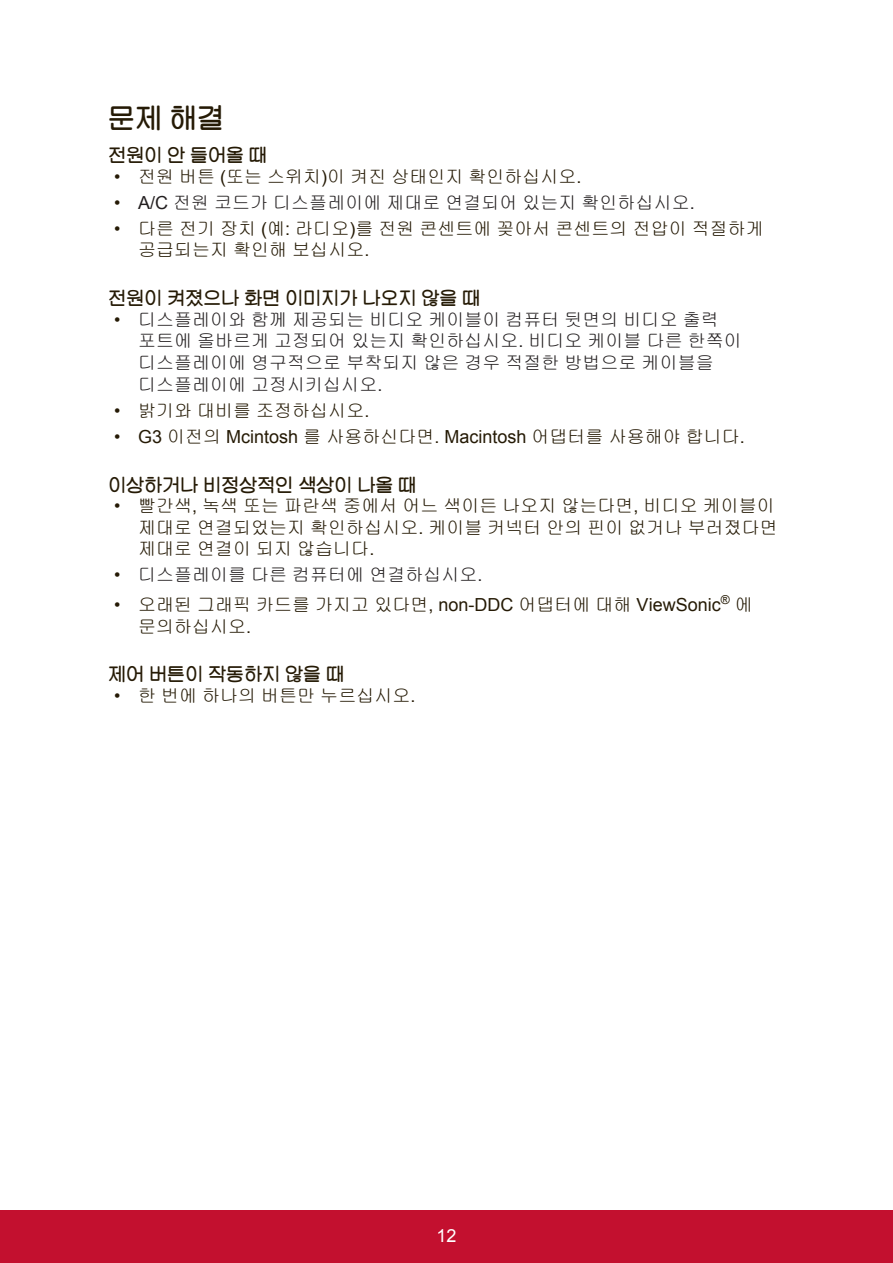
<style>
.page{position:relative;width:893px;height:1263px;background:#fff}
.page>*{position:absolute;margin:0;border:0;box-sizing:border-box;transform-origin:0 0}
.t1{font:27px "Tae Gulim";color:#251a05}
.t2{font:18px/21.6px "Gulim";color:#251a05}
.t3{font:18px/21.6px "Gulim";color:#231f20}
.t4{font:18px "Tae Gulim";color:#251a05}
.t5{font:18px "Arial";color:#251a05}
.t6{font:18px "Arial";color:#fff}
.s1{font-family:"Arial"}
.s2{font-family:"Arial";color:#251a05}
.s3{font-family:"Gulim"}
</style>
<div class="page">
<div style="left:0;top:1210px;width:892px;height:53px;background:#c3102f"></div>
<h1 class="t1" style="left:108px;top:103px;width:117px">문제 해결</h1>
<p class="t4" style="left:108px;top:145px;width:161px">전원이 안 들어올 때</p>
<p class="t2" style="left:114px;top:165px;width:469px"><span class="s1">•</span> 전원 버튼 <span class="s1">(</span>또는 스위치<span class="s1">)</span>이 켜진 상태인지 확인하십시오<span class="s1">.</span></p>
<p class="t3" style="left:114px;top:191px;width:582px"><span class="s2">•</span> <span class="s1">A/C</span> 전원 코드가 디스플레이에 제대로 연결되어 있는지 확인하십시오<span class="s1">.</span></p>
<p class="t2" style="left:138px;top:218px;width:627px;text-indent:-24px"><span class="s1">•</span> 다른 전기 장치 <span class="s1">(</span>예<span class="s1">:</span> 라디오<span class="s1">)</span>를 전원 콘센트에 꽂아서 콘센트의 전압이 적절하게 공급되는지 확인해 보십시오<span class="s1">.</span></p>
<p class="t4" style="left:108px;top:288px;width:374px">전원이 켜졌으나 화면 이미지가 나오지 않을 때</p>
<p class="t3" style="left:138px;top:308px;width:605px;text-indent:-24px"><span class="s2">•</span> 디스플레이와 함께 제공되는 비디오 케이블이 컴퓨터 뒷면의 비디오 출력 포트에 올바르게 고정되어 있는지 확인하십시오<span class="s1">.</span> 비디오 케이블 다른 한쪽이 디스플레이에 영구적으로 부착되지 않은 경우 적절한 방법으로 케이블을 디스플레이에 고정시키십시오<span class="s1">.</span></p>
<p class="t2" style="left:114px;top:399px;width:257px"><span class="s1">•</span> 밝기와 대비를 조정하십시오<span class="s1">.</span></p>
<p class="t5" style="left:114px;top:425px;width:632px">• G3 <span class="s3">이전의</span> Mcintosh <span class="s3">를 사용하신다면</span>. Macintosh <span class="s3">어댑터를 사용해야 합니다</span>.</p>
<p class="t4" style="left:108px;top:474px;width:310px">이상하거나 비정상적인 색상이 나올 때</p>
<p class="t2" style="left:138px;top:495px;width:641px;text-indent:-24px"><span class="s1">•</span> 빨간색<span class="s1">,</span> 녹색 또는 파란색 중에서 어느 색이든 나오지 않는다면<span class="s1">,</span> 비디오 케이블이 제대로 연결되었는지 확인하십시오<span class="s1">.</span> 케이블 커넥터 안의 핀이 없거나 부러졌다면 제대로 연결이 되지 않습니다<span class="s1">.</span></p>
<p class="t3" style="left:114px;top:564px;width:370px"><span class="s2">•</span> 디스플레이를 다른 컴퓨터에 연결하십시오<span class="s1">.</span></p>
<p class="t2" style="left:138px;top:594px;width:616px;text-indent:-24px"><span class="s1">•</span> 오래된 그래픽 카드를 가지고 있다면<span class="s1">, non-DDC</span> 어댑터에 대해 <span class="s1">ViewSonic</span><sup>®</sup> 에 문의하십시오<span class="s1">.</span></p>
<p class="t4" style="left:108px;top:664px;width:238px">제어 버튼이 작동하지 않을 때</p>
<p class="t2" style="left:114px;top:685px;width:303px"><span class="s1">•</span> 한 번에 하나의 버튼만 누르십시오<span class="s1">.</span></p>
<p class="t6" style="left:436px;top:1223px;width:22px">12</p>
</div>
